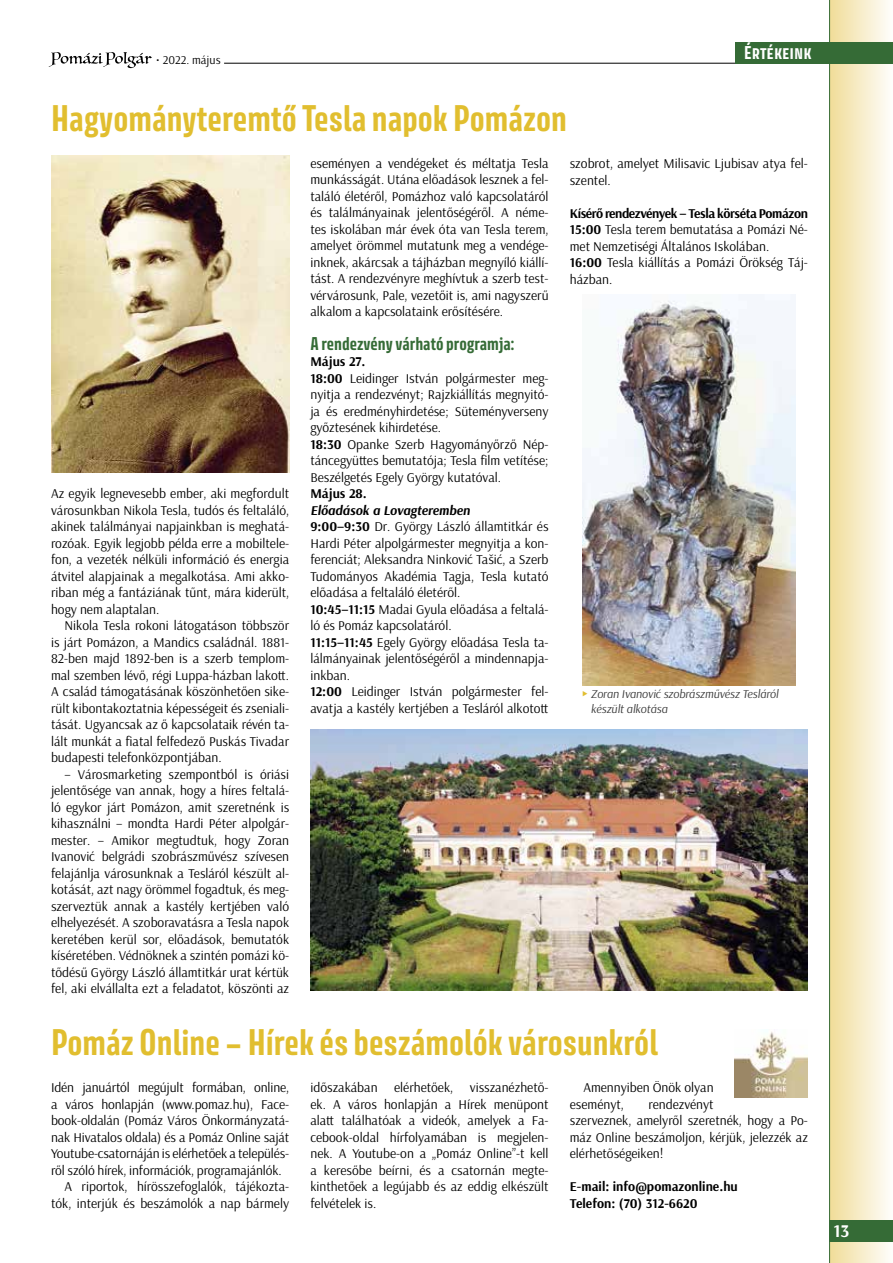
<style>
.page{position:relative;width:893px;height:1263px;background:#fff}
.page>*{position:absolute;margin:0;border:0;box-sizing:border-box;transform-origin:0 0}
.t1{font:700 33px "Avory I Latn";color:#e1be2f}
.t2{font:700 18px "Arsenal";color:#fff}
.t3{font:700 16.5px "Avory I Latn";color:#356b36}
.t4{font:700 16.5px "Avory I Latn";color:#fff}
.t5{font:13.5px/16.5px "Arsenal";color:#000}
.t6{font:700 13.5px/16.5px "Arsenal";color:#000}
.t7{font:italic 12px/14.4px "Arsenal";letter-spacing:-.005em;color:#393939}
.t8{font:12px "Arsenal";color:#000}
.s1{font-weight:700}
.s2{font-weight:700;font-style:italic}
</style>
<div class="page">
<div style="left:830px;top:0;width:63px;height:1263px;background:linear-gradient(to right,#f1dd99,#fefefc)"></div>
<hr style="left:829px;top:0;width:1px;height:1263px;background:#356b36">
<div style="left:829px;top:1220px;width:64px;height:22px;background:#356b36"></div>
<svg style="left:49px;top:52px;width:103px;height:16px"></svg>
<hr style="left:224px;top:63px;width:513px;height:1px;background:#000">
<div style="left:736px;top:42px;width:157px;height:21px;background:#356b36"></div>
<img style="left:583px;top:294px;width:212px;height:391px">
<img style="left:51px;top:156px;width:238px;height:317px">
<img style="left:735px;top:1031px;width:73px;height:66px">
<img style="left:310px;top:729px;width:498px;height:262px">
<p class="t8" style="left:156px;top:52px;width:66px">• 2022. május</p>
<h1 class="t1" style="left:51px;top:97px;width:517px">Hagyományteremtő Tesla napok Pomázon</h1>
<p class="t4" style="left:744px;top:42px;width:69px">Értékeink</p>
<p class="t5" style="left:51px;top:485px;width:240px;text-align:justify">Az egyik legnevesebb ember, aki megfordult városunkban Nikola Tesla, tudós és feltaláló, akinek találmányai napjainkban is meghatá&shy;rozóak. Egyik legjobb példa erre a mobiltele&shy;fon, a vezeték nélküli információ és energia átvitel alapjainak a megalkotása. Ami akko&shy;riban még a fantáziának tűnt, mára kiderült, hogy nem alaptalan.</p>
<p class="t5" style="left:51px;top:617px;width:240px;text-align:justify;text-indent:14px">Nikola Tesla rokoni látogatáson többször is járt Pomázon, a Mandics családnál. 1881- 82-ben majd 1892-ben is a szerb templom&shy;mal szemben lévő, régi Luppa-házban lakott.<br>A család támogatásának köszönhetően sike&shy;rült kibontakoztatnia képességeit és zseniali&shy;tását. Ugyancsak az ő kapcsolataik révén ta&shy;lált munkát a fiatal felfedező Puskás Tivadar budapesti telefonközpontjában.</p>
<p class="t5" style="left:51px;top:766px;width:240px;text-align:justify;text-indent:14px">– Városmarketing szempontból is óriási jelentősége van annak, hogy a híres feltalá&shy;ló egykor járt Pomázon, amit szeretnénk is kihasználni – mondta Hardi Péter alpolgár&shy;mester. – Amikor megtudtuk, hogy Zoran Ivanović belgrádi szobrászművész szívesen felajánlja városunknak a Tesláról készült al&shy;kotását, azt nagy örömmel fogadtuk, és meg&shy;szerveztük annak a kastély kertjében való elhelyezését. A szoboravatásra a Tesla napok keretében kerül sor, előadások, bemutatók kíséretében. Védnöknek a szintén pomázi kö&shy;tődésű György László államtitkár urat kértük fel, aki elvállalta ezt a feladatot, köszönti az</p>
<p class="t5" style="left:310px;top:155px;width:240px;text-align:justify">eseményen a vendégeket és méltatja Tesla munkásságát. Utána előadások lesznek a fel&shy;találó életéről, Pomázhoz való kapcsolatáról és találmányainak jelentőségéről. A néme&shy;tes iskolában már évek óta van Tesla terem, amelyet örömmel mutatunk meg a vendége&shy;inknek, akárcsak a tájházban megnyíló kiállí&shy;tást. A rendezvényre meghívtuk a szerb test&shy;vérvárosunk, Pale, vezetőit is, ami nagyszerű alkalom a kapcsolataink erősítésére.</p>
<p class="t3" style="left:310px;top:333px;width:205px">A rendezvény várható programja:</p>
<p class="t5" style="left:310px;top:353px;width:240px"><span class="s1">Május 27.<br>18:00</span> Leidinger István polgármester meg&shy;nyitja a rendezvényt; Rajzkiállítás megnyitó&shy;ja és eredményhirdetése; Süteményverseny győztesének kihirdetése.<br><span class="s1">18:30</span> Opanke Szerb Hagyományőrző Nép&shy;táncegyüttes bemutatója; Tesla film vetítése; Beszélgetés Egely György kutatóval.</p>
<p class="t6" style="left:310px;top:486px;width:58px">Május 28.</p>
<p class="t5" style="left:310px;top:502px;width:240px"><span class="s2">Előadások a Lovagteremben<br></span><span class="s1">9:00–9:30</span> Dr. György László államtitkár és Hardi Péter alpolgármester megnyitja a kon&shy;ferenciát; Aleksandra Ninković Tašić, a Szerb Tudományos Akadémia Tagja, Tesla kutató előadása a feltaláló életéről.<br><span class="s1">10:45–11:15</span> Madai Gyula előadása a feltalá&shy;ló és Pomáz kapcsolatáról.<br><span class="s1">11:15–11:45</span> Egely György előadása Tesla ta&shy;lálmányainak jelentőségéről a mindennapja&shy;inkban.<br><span class="s1">12:00</span> Leidinger István polgármester fel&shy;avatja a kastély kertjében a Tesláról alkotott</p>
<p class="t5" style="left:570px;top:155px;width:240px">szobrot, amelyet Milisavic Ljubisav atya fel&shy;szentel.</p>
<p class="t5" style="left:570px;top:205px;width:240px"><span class="s1">Kísérő rendezvények – Tesla körséta Pomázon 15:00</span> Tesla terem bemutatása a Pomázi Né&shy;met Nemzetiségi Általános Iskolában.<br><span class="s1">16:00</span> Tesla kiállítás a Pomázi Örökség Táj&shy;házban.</p>
<p class="t7" style="left:591px;top:687px;width:189px">Zoran Ivanović szobrászművész Tesláról készült alkotása</p>
<h1 class="t1" style="left:51px;top:1021px;width:608px">Pomáz Online – Hírek és beszámolók városunkról</h1>
<p class="t5" style="left:51px;top:1079px;width:240px">Idén januártól megújult formában, online,</p>
<p class="t5" style="left:51px;top:1096px;width:240px">a város honlapján (www.pomaz.hu), Face-</p>
<p class="t5" style="left:51px;top:1112px;width:240px">book-oldalán (Pomáz Város Önkormányzatá-</p>
<p class="t5" style="left:51px;top:1129px;width:240px">nak Hivatalos oldala) és a Pomáz Online saját</p>
<p class="t5" style="left:51px;top:1145px;width:240px">Youtube-csatornáján is elérhetőek a település-</p>
<p class="t5" style="left:51px;top:1162px;width:232px">ről szóló hírek, információk, programajánlók.</p>
<p class="t5" style="left:65px;top:1178px;width:226px">A riportok, hírösszefoglalók, tájékozta-</p>
<p class="t5" style="left:51px;top:1195px;width:240px">tók, interjúk és beszámolók a nap bármely</p>
<p class="t5" style="left:310px;top:1079px;width:240px;text-align:justify">időszakában elérhetőek, visszanézhető&shy;ek. A város honlapján a Hírek menüpont alatt találhatóak a videók, amelyek a Fa&shy;cebook-oldal hírfolyamában is megjelen&shy;nek. A Youtube-on a „Pomáz Online”-t kell a keresőbe beírni, és a csatornán megte&shy;kinthetőek a legújabb és az eddig elkészült felvételek is.</p>
<p class="t5" style="left:570px;top:1079px;width:145px;text-indent:14px">Amennyiben Önök olyan eseményt,</p>
<p class="t5" style="left:570px;top:1096px;width:240px;text-indent:79px">rendezvényt<br>szerveznek, amelyről szeretnék, hogy a Po&shy;máz Online beszámoljon, kérjük, jelezzék az elérhetőségeiken!</p>
<p class="t6" style="left:570px;top:1178px;width:170px">E-mail: info@pomazonline.hu<br>Telefon: (70) 312-6620</p>
<h2 class="t2" style="left:833px;top:1220px;width:18px">13</h2>
</div>
